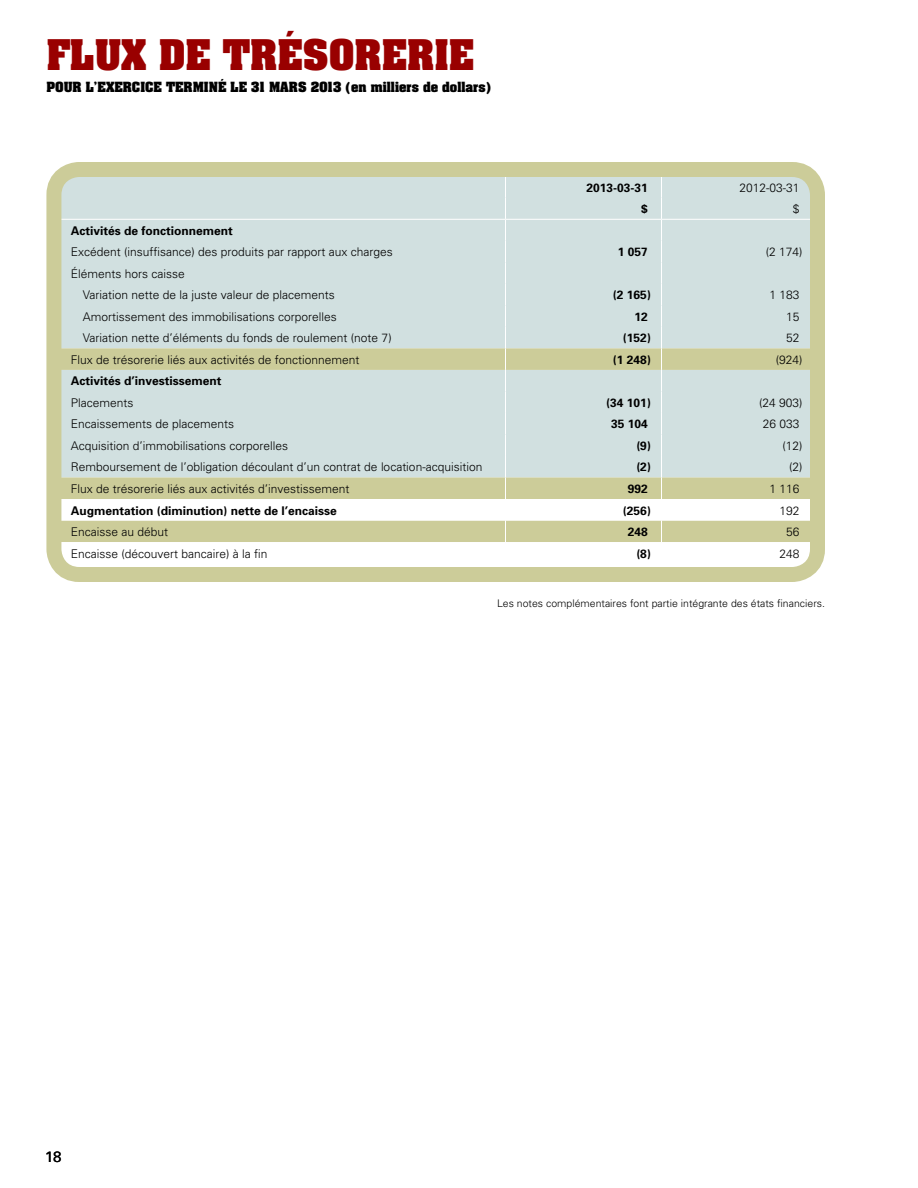
<style>
.page{position:relative;width:918px;height:1188px;background:#fff}
.page>*{position:absolute;margin:0;border:0;box-sizing:border-box;transform-origin:0 0}
.t1{font:700 36px "Aachen";color:#900}
.t2{font:15px "Univers";color:#000}
.t3{font:300 12px/21.5px "Univers";color:#000}
.t4{font:700 12px "Univers";color:#000}
.t5{font:700 12px "Aachen";color:#000}
.t6{font:300 10.5px "Univers";color:#000}
</style>
<div class="page">
<div style="left:62px;top:178px;width:747px;height:170px;background:#d1e0e0"></div>
<svg style="left:62px;top:348px;width:747px;height:151px;fill:#d1e0e0"></svg>
<svg style="left:62px;top:520px;width:747px;height:44px"></svg>
<svg style="left:505px;top:521px;width:1px;height:21px"></svg>
<svg style="left:661px;top:521px;width:1px;height:21px"></svg>
<hr style="left:57px;top:219px;width:449px;height:1px;background:#fff">
<hr style="left:506px;top:219px;width:156px;height:1px;background:#fff">
<hr style="left:662px;top:219px;width:151px;height:1px;background:#fff">
<svg style="left:505px;top:178px;width:1px;height:321px"></svg>
<svg style="left:661px;top:178px;width:1px;height:321px"></svg>
<div style="left:46px;top:162px;width:779px;height:420px;border:15px solid #cc9;border-radius:26px"></div>
<h1 class="t1" style="left:46px;top:29px;width:429px">FLUX DE TRÉSORERIE</h1>
<p class="t5" style="left:46px;top:79px;width:447px">POUR L’EXERCICE TERMINÉ LE 31 MARS 2013 (EN MILLIERS DE DOLLARS)</p>
<p class="t4" style="left:587px;top:180px;width:63px">2013-03-31</p>
<p class="t3" style="left:739px;top:177px;width:62px">2012-03-31</p>
<p class="t4" style="left:641px;top:202px;width:8px">$</p>
<p class="t3" style="left:793px;top:198px;width:8px">$</p>
<p class="t4" style="left:71px;top:223px;width:164px">Activités de fonctionnement</p>
<p class="t3" style="left:71px;top:241px;width:324px">Excédent (insuffisance) des produits par rapport aux charges</p>
<p class="t4" style="left:618px;top:245px;width:32px">1 057</p>
<p class="t3" style="left:766px;top:241px;width:38px">(2 174)</p>
<p class="t3" style="left:83px;top:263px;width:254px;text-indent:-12px">Éléments hors caisse<br>Variation nette de la juste valeur de placements</p>
<p class="t4" style="left:613px;top:288px;width:40px">(2 165)</p>
<p class="t3" style="left:769px;top:284px;width:32px">1 183</p>
<p class="t3" style="left:83px;top:306px;width:256px">Amortissement des immobilisations corporelles</p>
<p class="t4" style="left:635px;top:309px;width:15px">12</p>
<p class="t3" style="left:786px;top:306px;width:15px">15</p>
<p class="t3" style="left:83px;top:327px;width:310px">Variation nette d’éléments du fonds de roulement (note 7)</p>
<p class="t4" style="left:623px;top:331px;width:30px">(152)</p>
<p class="t3" style="left:786px;top:327px;width:15px">52</p>
<p class="t3" style="left:71px;top:349px;width:290px">Flux de trésorerie liés aux activités de fonctionnement</p>
<p class="t4" style="left:613px;top:352px;width:40px">(1 248)</p>
<p class="t3" style="left:776px;top:349px;width:28px">(924)</p>
<p class="t4" style="left:71px;top:374px;width:152px">Activités d’investissement</p>
<p class="t3" style="left:71px;top:392px;width:64px">Placements</p>
<p class="t4" style="left:606px;top:395px;width:46px">(34 101)</p>
<p class="t3" style="left:759px;top:392px;width:45px">(24 903)</p>
<p class="t3" style="left:71px;top:413px;width:165px">Encaissements de placements</p>
<p class="t4" style="left:611px;top:417px;width:38px">35 104</p>
<p class="t3" style="left:763px;top:413px;width:38px">26 033</p>
<p class="t3" style="left:71px;top:435px;width:219px">Acquisition d’immobilisations corporelles</p>
<p class="t4" style="left:636px;top:438px;width:16px">(9)</p>
<p class="t3" style="left:782px;top:435px;width:22px">(12)</p>
<p class="t3" style="left:71px;top:457px;width:413px">Remboursement de l’obligation découlant d’un contrat de location-acquisition</p>
<p class="t4" style="left:636px;top:460px;width:16px">(2)</p>
<p class="t3" style="left:789px;top:457px;width:15px">(2)</p>
<p class="t3" style="left:71px;top:478px;width:280px">Flux de trésorerie liés aux activités d’investissement</p>
<p class="t4" style="left:628px;top:481px;width:22px">992</p>
<p class="t3" style="left:769px;top:478px;width:32px">1 116</p>
<p class="t4" style="left:71px;top:503px;width:268px">Augmentation (diminution) nette de l’encaisse</p>
<p class="t4" style="left:623px;top:503px;width:30px">(256)</p>
<p class="t3" style="left:779px;top:500px;width:22px">192</p>
<p class="t3" style="left:71px;top:521px;width:99px">Encaisse au début</p>
<p class="t4" style="left:628px;top:525px;width:22px">248</p>
<p class="t3" style="left:786px;top:521px;width:15px">56</p>
<p class="t3" style="left:71px;top:543px;width:198px">Encaisse (découvert bancaire) à la fin</p>
<p class="t4" style="left:636px;top:546px;width:16px">(8)</p>
<p class="t3" style="left:779px;top:543px;width:22px">248</p>
<p class="t2" style="left:45px;top:1148px;width:18px">18</p>
<p class="t6" style="left:497px;top:597px;width:329px">Les notes complémentaires font partie intégrante des états financiers.</p>
</div>
